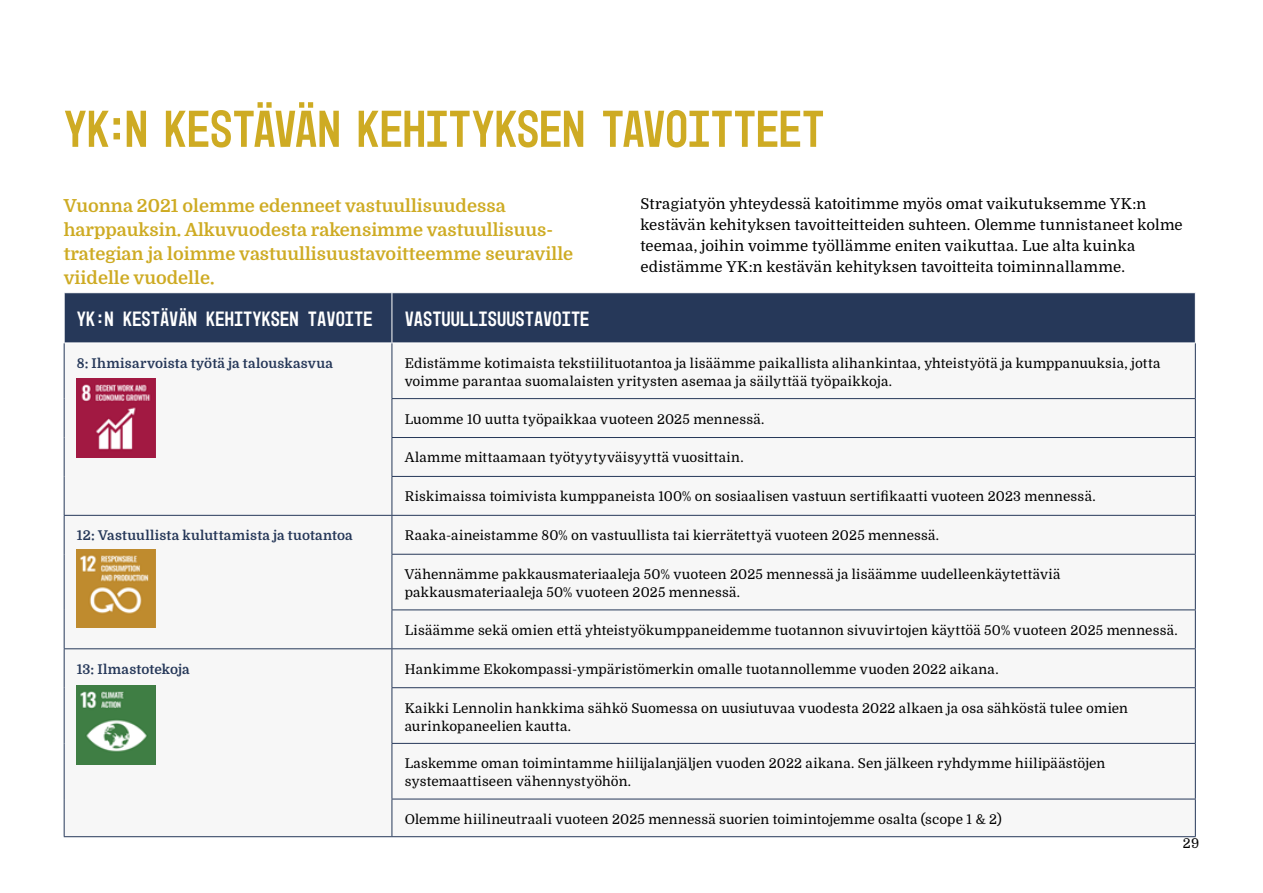
<style>
.page{position:relative;width:1263px;height:893px;background:#fff}
.page>*{position:absolute;margin:0;border:0;box-sizing:border-box;transform-origin:0 0}
.t1{font:52.5px "Mono 45 Headline";letter-spacing:-.005em;color:#ceab23}
.t2{font:21px "Mono 45 Headline";color:#fff}
.t3{font:700 18px/24px "Domine";color:#ceab23}
.t4{font:15px/21px "Domine";letter-spacing:.01em;color:#000}
.t5{font:13.5px/18px "Domine";letter-spacing:.015em;color:#000}
.t6{font:700 13.5px "Domine";letter-spacing:.015em;color:#263859}
.t7{font:13.5px "Domine";letter-spacing:.035em;color:#000}
</style>
<div class="page">
<div style="left:65px;top:293px;width:1130px;height:50px;background:#263859"></div>
<svg style="left:65px;top:344px;width:1130px;height:492px"></svg>
<hr style="left:392px;top:293px;width:1px;height:50px;background:#fff">
<hr style="left:64px;top:343px;width:1px;height:56px;background:#263859">
<hr style="left:392px;top:343px;width:1px;height:55px;background:#263859">
<hr style="left:1195px;top:343px;width:1px;height:55px;background:#263859">
<hr style="left:64px;top:399px;width:1px;height:38px;background:#263859">
<hr style="left:392px;top:398px;width:804px;height:1px;background:#263859">
<hr style="left:392px;top:399px;width:1px;height:38px;background:#263859">
<hr style="left:1195px;top:399px;width:1px;height:38px;background:#263859">
<hr style="left:64px;top:437px;width:1px;height:39px;background:#263859">
<hr style="left:392px;top:437px;width:804px;height:1px;background:#263859">
<hr style="left:392px;top:438px;width:1px;height:38px;background:#263859">
<hr style="left:1195px;top:438px;width:1px;height:38px;background:#263859">
<hr style="left:64px;top:476px;width:1px;height:39px;background:#263859">
<hr style="left:392px;top:476px;width:804px;height:1px;background:#263859">
<hr style="left:392px;top:477px;width:1px;height:38px;background:#263859">
<hr style="left:1195px;top:477px;width:1px;height:38px;background:#263859">
<hr style="left:64px;top:515px;width:328px;height:1px;background:#263859">
<hr style="left:64px;top:516px;width:1px;height:38px;background:#263859">
<hr style="left:392px;top:515px;width:804px;height:1px;background:#263859">
<hr style="left:392px;top:516px;width:1px;height:38px;background:#263859">
<hr style="left:1195px;top:516px;width:1px;height:38px;background:#263859">
<hr style="left:64px;top:554px;width:1px;height:56px;background:#263859">
<hr style="left:392px;top:554px;width:804px;height:1px;background:#263859">
<hr style="left:392px;top:555px;width:1px;height:54px;background:#263859">
<hr style="left:1195px;top:555px;width:1px;height:54px;background:#263859">
<hr style="left:64px;top:610px;width:1px;height:38px;background:#263859">
<hr style="left:392px;top:609px;width:804px;height:1px;background:#263859">
<hr style="left:392px;top:610px;width:1px;height:38px;background:#263859">
<hr style="left:1195px;top:610px;width:1px;height:38px;background:#263859">
<hr style="left:64px;top:648px;width:328px;height:1px;background:#263859">
<hr style="left:64px;top:649px;width:1px;height:39px;background:#263859">
<hr style="left:392px;top:648px;width:804px;height:1px;background:#263859">
<hr style="left:392px;top:649px;width:1px;height:38px;background:#263859">
<hr style="left:1195px;top:649px;width:1px;height:38px;background:#263859">
<hr style="left:64px;top:688px;width:1px;height:55px;background:#263859">
<hr style="left:392px;top:687px;width:804px;height:1px;background:#263859">
<hr style="left:392px;top:688px;width:1px;height:55px;background:#263859">
<hr style="left:1195px;top:688px;width:1px;height:55px;background:#263859">
<hr style="left:64px;top:743px;width:1px;height:56px;background:#263859">
<hr style="left:392px;top:743px;width:804px;height:1px;background:#263859">
<hr style="left:392px;top:744px;width:1px;height:55px;background:#263859">
<hr style="left:1195px;top:744px;width:1px;height:55px;background:#263859">
<hr style="left:64px;top:799px;width:1px;height:37px;background:#263859">
<hr style="left:392px;top:799px;width:804px;height:1px;background:#263859">
<hr style="left:392px;top:799px;width:1px;height:37px;background:#263859">
<hr style="left:1195px;top:799px;width:1px;height:37px;background:#263859">
<hr style="left:64px;top:836px;width:328px;height:1px;background:#263859">
<hr style="left:392px;top:836px;width:804px;height:1px;background:#263859">
<img style="left:77px;top:379px;width:78px;height:78px">
<img style="left:77px;top:686px;width:78px;height:78px">
<img style="left:77px;top:550px;width:78px;height:78px">
<h1 class="t1" style="left:64px;top:98px;width:762px">YK:N KESTÄVÄN KEHITYKSEN TAVOITTEET</h1>
<h3 class="t3" style="left:64px;top:194px;width:511px">Vuonna 2021 olemme edenneet vastuullisuudessa harppauksin. Alkuvuodesta rakensimme vastuullisuus&shy;trategian ja loimme vastuullisuustavoitteemme seuraville viidelle vuodelle.</h3>
<p class="t4" style="left:640px;top:194px;width:544px">Stragiatyön yhteydessä katoitimme myös omat vaikutuksemme YK:n kestävän kehityksen tavoitteitteiden suhteen. Olemme tunnistaneet kolme teemaa, joihin voimme työllämme eniten vaikuttaa. Lue alta kuinka edistämme YK:n kestävän kehityksen tavoitteita toiminnallamme.</p>
<h2 class="t2" style="left:77px;top:306px;width:297px">YK:N KESTÄVÄN KEHITYKSEN TAVOITE</h2>
<h2 class="t2" style="left:405px;top:306px;width:186px">VASTUULLISUUSTAVOITE</h2>
<p class="t6" style="left:77px;top:356px;width:258px">8: Ihmisarvoista työtä ja talouskasvua</p>
<p class="t5" style="left:405px;top:354px;width:757px">Edistämme kotimaista tekstiilituotantoa ja lisäämme paikallista alihankintaa, yhteistyötä ja kumppanuuksia, jotta voimme parantaa suomalaisten yritysten asemaa ja säilyttää työpaikkoja.</p>
<p class="t5" style="left:405px;top:410px;width:361px">Luomme 10 uutta työpaikkaa vuoteen 2025 mennessä.</p>
<p class="t7" style="left:405px;top:450px;width:340px">Alamme mittaamaan työtyytyväisyyttä vuosittain.</p>
<p class="t5" style="left:405px;top:488px;width:692px">Riskimaissa toimivista kumppaneista 100% on sosiaalisen vastuun sertifikaatti vuoteen 2023 mennessä.</p>
<p class="t6" style="left:77px;top:528px;width:277px">12: Vastuullista kuluttamista ja tuotantoa</p>
<p class="t5" style="left:405px;top:527px;width:536px">Raaka-aineistamme 80% on vastuullista tai kierrätettyä vuoteen 2025 mennessä.</p>
<p class="t5" style="left:405px;top:566px;width:657px">Vähennämme pakkausmateriaaleja 50% vuoteen 2025 mennessä ja lisäämme uudelleenkäytettäviä pakkausmateriaaleja 50% vuoteen 2025 mennessä.</p>
<p class="t5" style="left:405px;top:621px;width:774px">Lisäämme sekä omien että yhteistyökumppaneidemme tuotannon sivuvirtojen käyttöä 50% vuoteen 2025 mennessä.</p>
<p class="t6" style="left:77px;top:662px;width:114px">13: Ilmastotekoja</p>
<p class="t5" style="left:405px;top:660px;width:595px">Hankimme Ekokompassi-ympäristömerkin omalle tuotannollemme vuoden 2022 aikana.</p>
<p class="t5" style="left:405px;top:699px;width:725px">Kaikki Lennolin hankkima sähkö Suomessa on uusiutuvaa vuodesta 2022 alkaen ja osa sähköstä tulee omien aurinkopaneelien kautta.</p>
<p class="t5" style="left:405px;top:755px;width:702px">Laskemme oman toimintamme hiilijalanjäljen vuoden 2022 aikana. Sen jälkeen ryhdymme hiilipäästöjen systemaattiseen vähennystyöhön.</p>
<p class="t5" style="left:405px;top:810px;width:598px">Olemme hiilineutraali vuoteen 2025 mennessä suorien toimintojemme osalta (scope 1 &amp; 2)</p>
<p class="t5" style="left:1183px;top:835px;width:18px">29</p>
</div>
